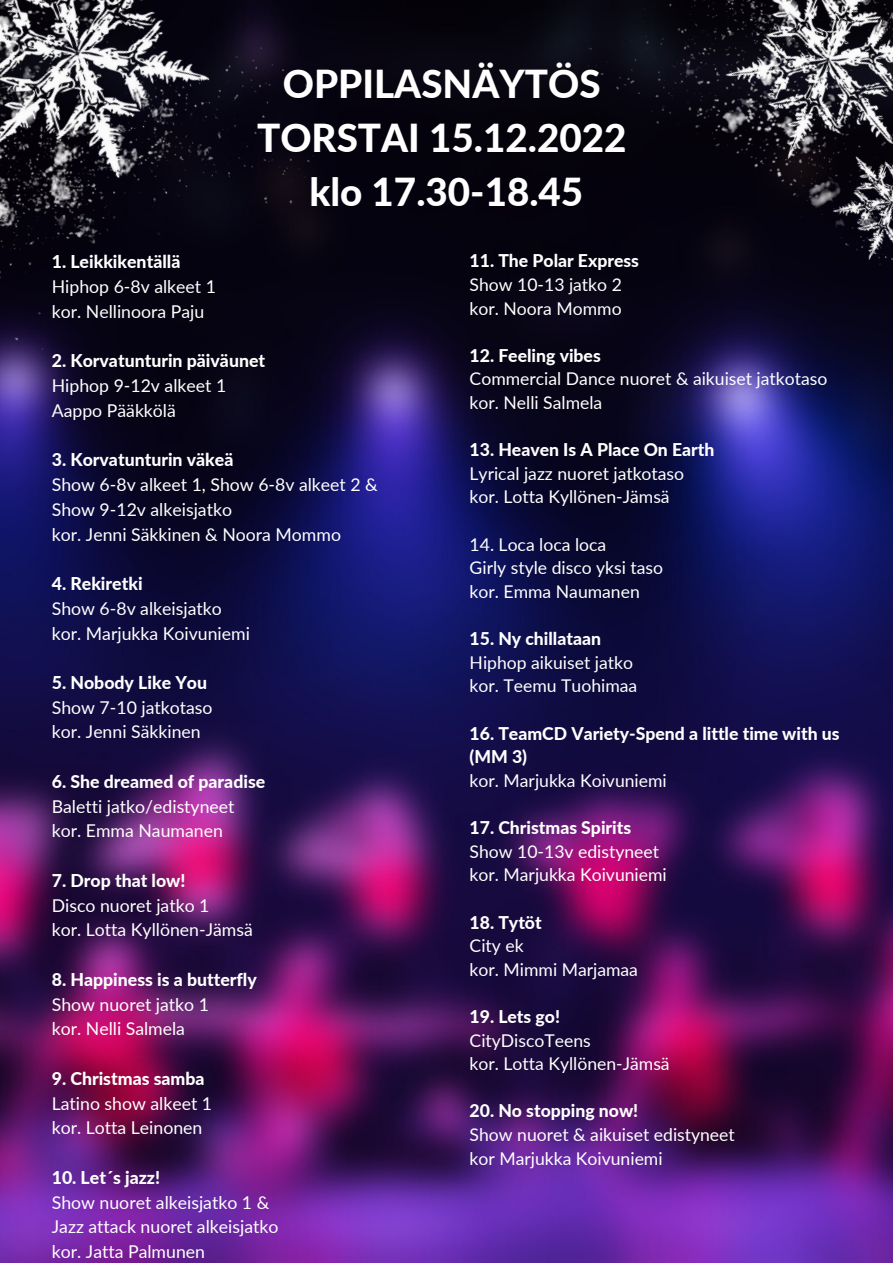
<style>
.page{position:relative;width:893px;height:1264px;background:#fff}
.page>*{position:absolute;margin:0;border:0;box-sizing:border-box;transform-origin:0 0}
.t1{font:800 38.55px/53.8px "Lato";color:#fff;text-align:center}
.t2{font:17.7px/24.8px "Lato";color:#fff}
.t3{font:800 17.7px "Lato";color:#fff}
.t4{font:17.55px/23.5px "Lato";color:#fff}
.t5{font:800 17.55px/23.5px "Lato";color:#fff}
</style>
<div class="page">
<img style="left:0;top:0;width:892px;height:1262px">
<img style="left:0;top:0;width:446px;height:399px">
<img style="left:550px;top:0;width:342px;height:316px">
<h1 class="t1" style="left:257px;top:56px;width:371px">OPPILASNÄYTÖS<br>TORSTAI 15.12.2022 klo 17.30-18.45</h1>
<p class="t3" style="left:52px;top:251px;width:130px">1. Leikkikentällä</p>
<p class="t2" style="left:52px;top:274px;width:166px">Hiphop 6-8v alkeet 1 kor. Nellinoora Paju</p>
<p class="t3" style="left:52px;top:350px;width:215px">2. Korvatunturin päiväunet</p>
<p class="t2" style="left:52px;top:373px;width:176px">Hiphop 9-12v alkeet 1<br>Aappo Pääkkölä</p>
<p class="t3" style="left:52px;top:449px;width:183px">3. Korvatunturin väkeä</p>
<p class="t2" style="left:52px;top:472px;width:327px">Show 6-8v alkeet 1, Show 6-8v alkeet 2 &amp;<br>Show 9-12v alkeisjatko<br>kor. Jenni Säkkinen &amp; Noora Mommo</p>
<p class="t3" style="left:52px;top:572px;width:92px">4. Rekiretki</p>
<p class="t2" style="left:52px;top:595px;width:200px">Show 6-8v alkeisjatko kor. Marjukka Koivuniemi</p>
<p class="t3" style="left:52px;top:671px;width:157px">5. Nobody Like You</p>
<p class="t2" style="left:52px;top:694px;width:162px">Show 7-10 jatkotaso kor. Jenni Säkkinen</p>
<p class="t3" style="left:52px;top:770px;width:215px">6. She dreamed of paradise</p>
<p class="t2" style="left:52px;top:793px;width:184px">Baletti jatko/edistyneet kor. Emma Naumanen</p>
<p class="t3" style="left:52px;top:869px;width:135px">7. Drop that low!</p>
<p class="t2" style="left:52px;top:892px;width:202px">Disco nuoret jatko 1<br>kor. Lotta Kyllönen-Jämsä</p>
<p class="t3" style="left:52px;top:968px;width:206px">8. Happiness is a butterfly</p>
<p class="t2" style="left:52px;top:991px;width:159px">Show nuoret jatko 1 kor. Nelli Salmela</p>
<p class="t3" style="left:52px;top:1067px;width:154px">9. Christmas samba</p>
<p class="t2" style="left:52px;top:1090px;width:162px">Latino show alkeet 1 kor. Lotta Leinonen</p>
<p class="t3" style="left:52px;top:1166px;width:110px">10. Let´s jazz!</p>
<p class="t2" style="left:52px;top:1189px;width:228px">Show nuoret alkeisjatko 1 &amp;<br>Jazz attack nuoret alkeisjatko kor. Jatta Palmunen</p>
<p class="t5" style="left:469px;top:249px;width:171px">11. The Polar Express</p>
<p class="t4" style="left:469px;top:272px;width:154px">Show 10-13 jatko 2 kor. Noora Mommo</p>
<p class="t5" style="left:469px;top:343px;width:133px">12. Feeling vibes</p>
<p class="t4" style="left:469px;top:367px;width:359px">Commercial Dance nuoret &amp; aikuiset jatkotaso kor. Nelli Salmela</p>
<p class="t5" style="left:469px;top:437px;width:246px">13. Heaven Is A Place On Earth</p>
<p class="t4" style="left:469px;top:461px;width:216px">Lyrical jazz nuoret jatkotaso kor. Lotta Kyllönen-Jämsä</p>
<p class="t4" style="left:469px;top:532px;width:195px">14. Loca loca loca<br>Girly style disco yksi taso kor. Emma Naumanen</p>
<p class="t5" style="left:469px;top:626px;width:133px">15. Ny chillataan</p>
<p class="t4" style="left:469px;top:650px;width:169px">Hiphop aikuiset jatko kor. Teemu Tuohimaa</p>
<p class="t5" style="left:469px;top:721px;width:371px">16. TeamCD Variety-Spend a little time with us (MM 3)</p>
<p class="t4" style="left:469px;top:768px;width:199px">kor. Marjukka Koivuniemi</p>
<p class="t5" style="left:469px;top:815px;width:163px">17. Christmas Spirits</p>
<p class="t4" style="left:469px;top:839px;width:199px">Show 10-13v edistyneet kor. Marjukka Koivuniemi</p>
<p class="t5" style="left:469px;top:910px;width:74px">18. Tytöt</p>
<p class="t4" style="left:469px;top:933px;width:170px">City ek<br>kor. Mimmi Marjamaa</p>
<p class="t5" style="left:469px;top:1004px;width:92px">19. Lets go!</p>
<p class="t4" style="left:469px;top:1028px;width:201px">CityDiscoTeens<br>kor. Lotta Kyllönen-Jämsä</p>
<p class="t5" style="left:469px;top:1098px;width:170px">20. No stopping now!</p>
<p class="t4" style="left:469px;top:1122px;width:267px">Show nuoret &amp; aikuiset edistyneet kor Marjukka Koivuniemi</p>
</div>
